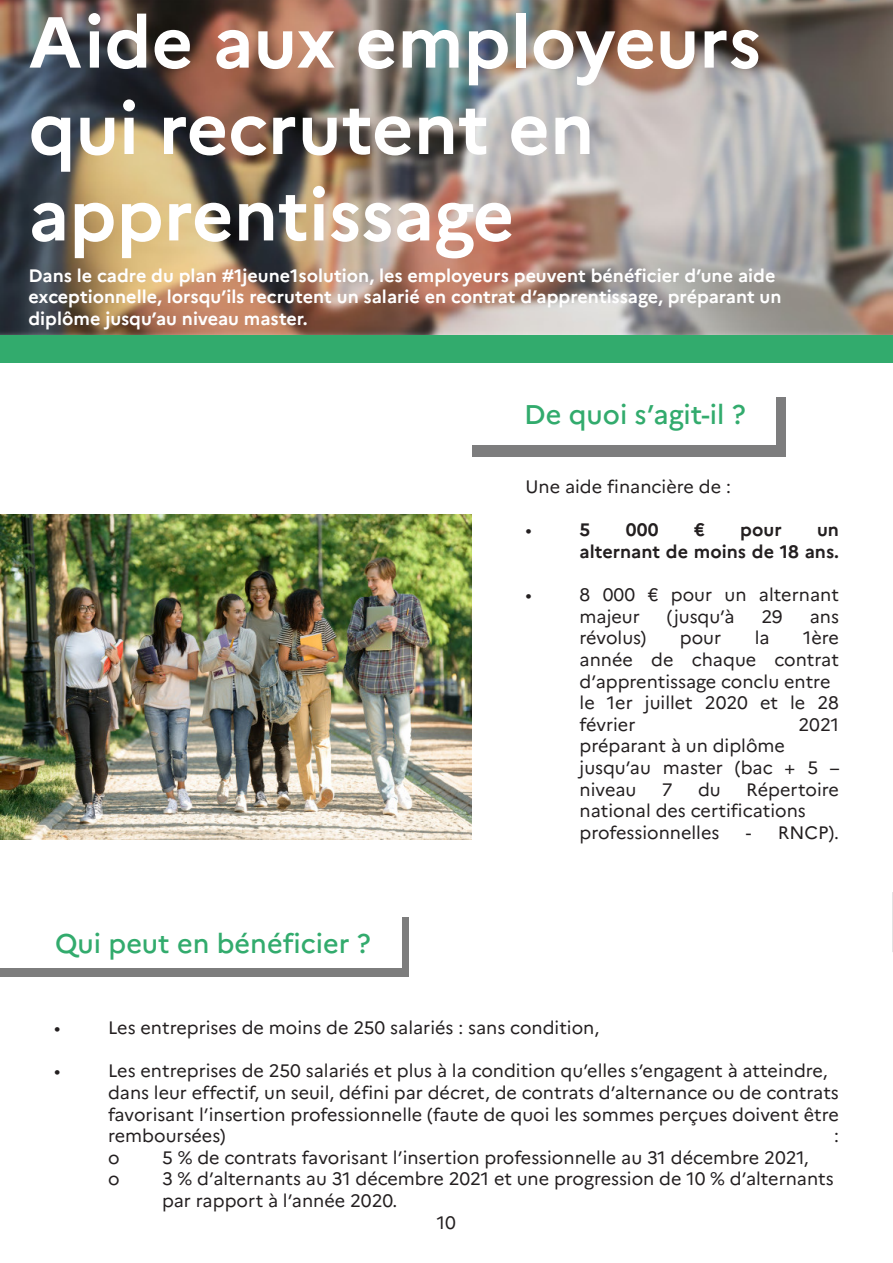
<style>
.page{position:relative;width:893px;height:1263px;background:#fff}
.page>*{position:absolute;margin:0;border:0;box-sizing:border-box;transform-origin:0 0}
.t1{font:700 72px "Marianne";color:#fff}
.t2{font:500 27px "Marianne";color:#32ab6d}
.t3{font:18px/21.6px "Marianne";color:#231f20}
.t4{font:700 18px "Marianne";color:#fff}
.t5{font:700 18px "Marianne";color:#231f20}
</style>
<div class="page">
<img style="left:0;top:0;width:893px;height:336px">
<div style="left:0;top:918px;width:409px;height:59px;background:#7d7d7d"></div>
<div style="left:0;top:909px;width:401px;height:59px;background:#fff"></div>
<div style="left:472px;top:397px;width:313px;height:59px;background:#7d7d7e"></div>
<div style="left:472px;top:385px;width:303px;height:60px;background:#fff"></div>
<img style="left:0;top:514px;width:472px;height:325px">
<hr style="left:892px;top:352px;width:1px;height:59px;background:#000001">
<hr style="left:892px;top:343px;width:1px;height:59px;background:#fff">
<svg style="left:892px;top:892px;width:1px;height:60px"></svg>
<div style="left:0;top:336px;width:893px;height:27px;background:#32ab6d"></div>
<p class="t1" style="left:28px;top:-2px;width:734px">Aide aux employeurs</p>
<p class="t1" style="left:28px;top:84px;width:567px">qui recrutent en</p>
<p class="t1" style="left:28px;top:171px;width:487px">apprentissage</p>
<p class="t4" style="left:28px;top:264px;width:748px">Dans le cadre du plan #1jeune1solution, les employeurs peuvent bénéficier d’une aide</p>
<p class="t4" style="left:28px;top:286px;width:755px">exceptionnelle, lorsqu’ils recrutent un salarié en contrat d’apprentissage, préparant un</p>
<p class="t4" style="left:28px;top:307px;width:281px">diplôme jusqu’au niveau master.</p>
<p class="t2" style="left:524px;top:398px;width:223px">De quoi s’agit-il ?</p>
<p class="t2" style="left:55px;top:927px;width:317px">Qui peut en bénéficier ?</p>
<p class="t3" style="left:526px;top:476px;width:207px">Une aide financière de :</p>
<p class="t3" style="left:526px;top:519px;width:8px">•</p>
<p class="t5" style="left:580px;top:519px;width:12px">5</p>
<p class="t5" style="left:626px;top:519px;width:34px">000</p>
<p class="t5" style="left:694px;top:519px;width:12px">€</p>
<p class="t5" style="left:740px;top:519px;width:43px">pour</p>
<p class="t5" style="left:817px;top:519px;width:23px">un</p>
<p class="t5" style="left:580px;top:541px;width:261px">alternant de moins de 18 ans.</p>
<p class="t3" style="left:526px;top:584px;width:8px">•</p>
<p class="t3" style="left:580px;top:584px;width:261px">8 000 € pour un alternant</p>
<p class="t3" style="left:580px;top:606px;width:62px">majeur</p>
<p class="t3" style="left:667px;top:606px;width:69px">(jusqu’à</p>
<p class="t3" style="left:761px;top:606px;width:23px">29</p>
<p class="t3" style="left:810px;top:606px;width:31px">ans</p>
<p class="t3" style="left:580px;top:627px;width:68px">révolus)</p>
<p class="t3" style="left:680px;top:627px;width:43px">pour</p>
<p class="t3" style="left:755px;top:627px;width:16px">la</p>
<p class="t3" style="left:803px;top:627px;width:37px">1ère</p>
<p class="t3" style="left:580px;top:649px;width:261px">année de chaque contrat</p>
<p class="t3" style="left:580px;top:670px;width:261px">d’apprentissage conclu entre le 1er juillet 2020 et le 28</p>
<p class="t3" style="left:580px;top:714px;width:57px">février</p>
<p class="t3" style="left:798px;top:714px;width:42px">2021</p>
<p class="t3" style="left:580px;top:735px;width:261px">préparant à un diplôme jusqu’au master (bac + 5 –</p>
<p class="t3" style="left:580px;top:778px;width:58px">niveau</p>
<p class="t3" style="left:662px;top:778px;width:12px">7</p>
<p class="t3" style="left:698px;top:778px;width:24px">du</p>
<p class="t3" style="left:746px;top:778px;width:94px">Répertoire</p>
<p class="t3" style="left:580px;top:800px;width:228px">national des certifications professionnelles</p>
<p class="t3" style="left:746px;top:822px;width:95px">- RNCP).</p>
<p class="t3" style="left:54px;top:1017px;width:8px">•</p>
<p class="t3" style="left:108px;top:1017px;width:493px">Les entreprises de moins de 250 salariés : sans condition,</p>
<p class="t3" style="left:54px;top:1060px;width:8px">•</p>
<p class="t3" style="left:108px;top:1060px;width:732px">Les entreprises de 250 salariés et plus à la condition qu’elles s’engagent à atteindre, dans leur effectif, un seuil, défini par décret, de contrats d’alternance ou de contrats</p>
<p class="t3" style="left:108px;top:1103px;width:732px">favorisant l’insertion professionnelle (faute de quoi les sommes perçues doivent être</p>
<p class="t3" style="left:108px;top:1125px;width:119px">remboursées)</p>
<p class="t3" style="left:834px;top:1125px;width:6px">:</p>
<p class="t3" style="left:108px;top:1146px;width:13px">o</p>
<p class="t3" style="left:162px;top:1146px;width:648px">5 % de contrats favorisant l’insertion professionnelle au 31 décembre 2021,</p>
<p class="t3" style="left:108px;top:1168px;width:13px">o</p>
<p class="t3" style="left:162px;top:1168px;width:673px">3 % d’alternants au 31 décembre 2021 et une progression de 10 % d’alternants par rapport à l’année 2020.</p>
<p class="t3" style="left:437px;top:1211px;width:21px">10</p>
</div>
